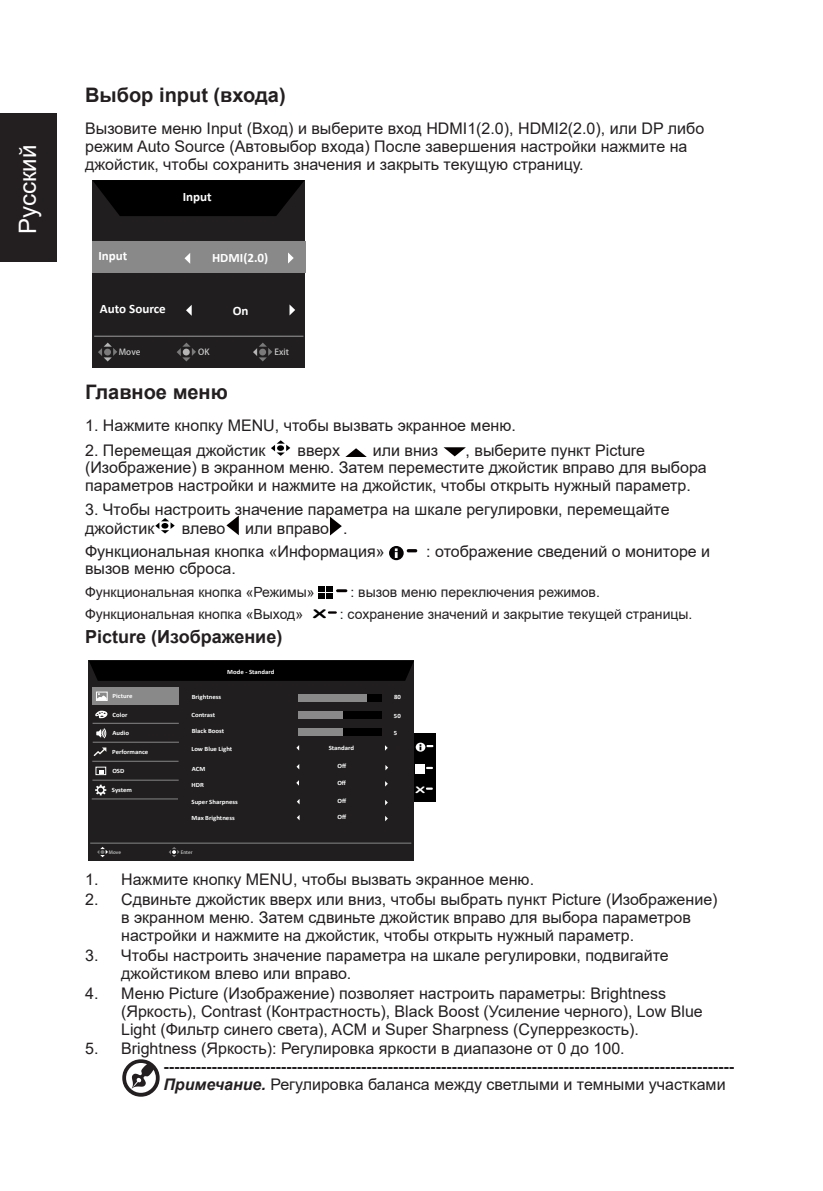
<style>
.page{position:relative;width:823px;height:1191px;background:#fff}
.page>*{position:absolute;margin:0;border:0;box-sizing:border-box;transform-origin:0 0}
.t1{font:24px "Arial";color:#fff}
.Heading1{font:700 20px "Arial";color:#231f20}
.Heading1-2{font:700 18px "Arial";color:#231f20}
.Heading1-3{font:16px/18px "Arial";color:#231f20}
.Heading1-4{font:14px "Arial";color:#231f20}
.t2{font:700 12.8px "Calibri";color:#fff}
.t3{font:11.8px "Arial Rounded MT Bold";color:#000;scale:1.92 1}
.t4{font:9px "Arial Rounded MT Bold";color:#fff;scale:1.79 1}
.t5{font:8.4px "JQ Zong Yi FT G Bpc EUC H";color:#cbcbcb}
.t6{font:700 6.4px "Calibri";color:#fff;scale:1.04 1}
.t7{font:4.6px "JQ Zong Yi FT G Bpc EUC H";color:#cbcbcb;scale:1.04 1}
.s1{font-weight:700}
.s2{font-weight:700;font-style:italic}
</style>
<div class="page">
<div style="left:0;top:113px;width:57px;height:149px;background:#231f20"></div>
<div style="left:92px;top:180px;width:213px;height:188px;background:#201e1f"></div>
<svg style="left:92px;top:180px;width:212px;height:36px;background:#040304"></svg>
<div style="left:92px;top:242px;width:213px;height:31px;background:#898989"></div>
<svg style="left:288px;top:252px;width:5px;height:11px"></svg>
<svg style="left:184px;top:253px;width:6px;height:11px"></svg>
<svg style="left:289px;top:304px;width:6px;height:11px"></svg>
<svg style="left:186px;top:305px;width:5px;height:10px"></svg>
<svg style="left:98px;top:342px;width:19px;height:19px"></svg>
<svg style="left:177px;top:342px;width:19px;height:19px"></svg>
<hr style="left:94px;top:336px;width:209px;height:1px;background:#898989">
<svg style="left:253px;top:342px;width:19px;height:19px"></svg>
<svg style="left:271px;top:440px;width:19px;height:16px"></svg>
<svg style="left:345px;top:448px;width:21px;height:9px"></svg>
<svg style="left:443px;top:447px;width:22px;height:9px"></svg>
<svg style="left:155px;top:518px;width:20px;height:15px"></svg>
<svg style="left:226px;top:515px;width:13px;height:20px"></svg>
<svg style="left:330px;top:517px;width:11px;height:18px"></svg>
<svg style="left:389px;top:546px;width:28px;height:14px"></svg>
<div style="left:318px;top:586px;width:7px;height:6px;background:#000"></div>
<div style="left:326px;top:586px;width:7px;height:6px;background:#000"></div>
<div style="left:318px;top:593px;width:7px;height:6px;background:#000"></div>
<div style="left:326px;top:593px;width:7px;height:6px;background:#000"></div>
<svg style="left:336px;top:589px;width:11px;height:3px"></svg>
<svg style="left:328px;top:611px;width:8px;height:3px"></svg>
<div style="left:89px;top:660px;width:325px;height:201px;background:#201e1f"></div>
<svg style="left:89px;top:660px;width:325px;height:21px;background:#010101"></svg>
<svg style="left:385px;top:765px;width:3px;height:5px"></svg>
<hr style="left:90px;top:842px;width:321px;height:1px;background:#898989">
<div style="left:299px;top:694px;width:82px;height:7px;background:#000"></div>
<div style="left:298px;top:711px;width:83px;height:8px;background:#000"></div>
<div style="left:299px;top:694px;width:68px;height:7px;background:#898989"></div>
<div style="left:298px;top:711px;width:45px;height:8px;background:#898989"></div>
<svg style="left:95px;top:710px;width:13px;height:8px"></svg>
<svg style="left:96px;top:728px;width:11px;height:10px"></svg>
<hr style="left:92px;top:798px;width:86px;height:1px;background:#898989">
<hr style="left:92px;top:779px;width:86px;height:1px;background:#898989">
<hr style="left:92px;top:761px;width:86px;height:1px;background:#898989">
<hr style="left:93px;top:742px;width:86px;height:1px;background:#898989">
<hr style="left:92px;top:723px;width:87px;height:1px;background:#898989">
<div style="left:95px;top:766px;width:11px;height:9px;border:1px solid #fff"></div>
<svg style="left:99px;top:770px;width:5px;height:3px"></svg>
<div style="left:92px;top:687px;width:86px;height:17px;background:#898989"></div>
<svg style="left:95px;top:784px;width:11px;height:11px"></svg>
<div style="left:96px;top:691px;width:12px;height:10px;border:1px solid #fff"></div>
<svg style="left:97px;top:693px;width:10px;height:7px"></svg>
<svg style="left:97px;top:847px;width:11px;height:10px"></svg>
<svg style="left:169px;top:847px;width:10px;height:10px"></svg>
<div style="left:414px;top:733px;width:21px;height:69px;background:#000"></div>
<svg style="left:415px;top:764px;width:18px;height:9px"></svg>
<svg style="left:426px;top:787px;width:7px;height:3px"></svg>
<svg style="left:415px;top:742px;width:18px;height:9px"></svg>
<svg style="left:94px;top:747px;width:12px;height:9px"></svg>
<div style="left:298px;top:728px;width:83px;height:8px;background:#000"></div>
<div style="left:298px;top:728px;width:45px;height:8px;background:#898989"></div>
<svg style="left:122px;top:1059px;width:38px;height:38px"></svg>
<h1 class="t1" style="left:11px;top:234px;width:91px;rotate:-90deg">Pусский</h1>
<p class="Heading1" style="left:85px;top:81px;width:202px">Выбор input (входа)</p>
<p class="Heading1-3" style="left:85px;top:119px;width:620px">Вызовите меню Input (Вход) и выберите вход HDMI1(2.0), HDMI2(2.0), или DP либо режим Auto Source (Автовыбор входа) После завершения настройки нажмите на джойстик, чтобы сохранить значения и закрыть текущую страницу.</p>
<p class="t2" style="left:183px;top:188px;width:31px">Input</p>
<p class="t2" style="left:98px;top:247px;width:31px">Input</p>
<p class="t2" style="left:212px;top:249px;width:58px">HDMI(2.0)</p>
<p class="t2" style="left:100px;top:299px;width:67px">Auto Source</p>
<p class="t2" style="left:232px;top:301px;width:17px">On</p>
<p class="t5" style="left:119px;top:347px;width:23px">Move</p>
<p class="t5" style="left:198px;top:347px;width:13px">OK</p>
<p class="t5" style="left:274px;top:347px;width:16px">Exit</p>
<p class="Heading1" style="left:85px;top:378px;width:144px">Главное меню</p>
<p class="Heading1-3" style="left:85px;top:416px;width:432px">1. Нажмите кнопку MENU, чтобы вызвать экранное меню.</p>
<p class="Heading1-3" style="left:85px;top:441px;width:182px">2. Перемещая джойстик</p>
<p class="Heading1-3" style="left:297px;top:441px;width:44px">вверх</p>
<p class="Heading1-3" style="left:372px;top:441px;width:67px">или вниз</p>
<p class="Heading1-3" style="left:85px;top:441px;width:622px;text-indent:380px">, выберите пункт Picture (Изображение) в экранном меню. Затем переместите джойстик вправо для выбора параметров настройки и нажмите на джойстик, чтобы открыть нужный параметр.</p>
<p class="Heading1-3" style="left:85px;top:499px;width:585px;line-height:19px">3. Чтобы настроить значение параметра на шкале регулировки, перемещайте джойстик</p>
<p class="Heading1-3" style="left:182px;top:519px;width:167px">влево или вправо .</p>
<p class="Heading1-3" style="left:85px;top:542px;width:301px">Функциональная кнопка «Информация»</p>
<p class="Heading1-3" style="left:426px;top:542px;width:285px">: отображение сведений о мониторе и</p>
<p class="Heading1-3" style="left:85px;top:559px;width:152px">вызов меню сброса.</p>
<p class="Heading1-4" style="left:85px;top:583px;width:231px">Функциональная кнопка «Режимы»</p>
<p class="Heading1-4" style="left:350px;top:583px;width:251px">: вызов меню переключения режимов.</p>
<p class="Heading1-4" style="left:85px;top:604px;width:219px">Функциональная кнопка «Выход»</p>
<p class="t3" style="left:313px;top:607px;width:9px">X</p>
<p class="Heading1-4" style="left:339px;top:604px;width:354px">: сохранение значений и закрытие текущей страницы.</p>
<p class="Heading1-2" style="left:85px;top:624px;width:199px">Picture (Изображение)</p>
<p class="t6" style="left:227px;top:667px;width:47px">Mode - Standard</p>
<p class="t6" style="left:394px;top:693px;width:8px">80</p>
<p class="t6" style="left:393px;top:711px;width:8px">50</p>
<p class="t6" style="left:328px;top:743px;width:26px">Standard</p>
<p class="t6" style="left:337px;top:761px;width:10px">Off</p>
<p class="t6" style="left:337px;top:796px;width:10px">Off</p>
<p class="t6" style="left:112px;top:691px;width:21px">Picture</p>
<p class="t6" style="left:192px;top:692px;width:30px">Brightness</p>
<p class="t6" style="left:191px;top:710px;width:24px">Contrast</p>
<p class="t6" style="left:112px;top:710px;width:16px">Color</p>
<p class="t6" style="left:112px;top:729px;width:18px">Audio</p>
<p class="t6" style="left:112px;top:747px;width:36px">Performance</p>
<p class="t6" style="left:112px;top:766px;width:13px">OSD</p>
<p class="t6" style="left:112px;top:785px;width:21px">System</p>
<p class="t6" style="left:192px;top:726px;width:33px">Black Boost</p>
<p class="t6" style="left:394px;top:728px;width:5px">5</p>
<p class="t6" style="left:191px;top:744px;width:41px">Low Blue Light</p>
<p class="t6" style="left:192px;top:764px;width:14px">ACM</p>
<p class="t6" style="left:191px;top:797px;width:46px">Super Sharpness</p>
<p class="t6" style="left:191px;top:813px;width:43px">Max Brightness</p>
<p class="t6" style="left:337px;top:812px;width:10px">Off</p>
<p class="t6" style="left:337px;top:778px;width:10px">Off</p>
<p class="t6" style="left:191px;top:780px;width:13px">HDR</p>
<p class="t4" style="left:415px;top:784px;width:7px">X</p>
<p class="t7" style="left:109px;top:849px;width:13px">Move</p>
<p class="t7" style="left:181px;top:849px;width:13px">Enter</p>
<p class="Heading1-3" style="left:85px;top:870px;width:450px">1. Нажмите кнопку MENU, чтобы вызвать экранное меню.</p>
<p class="Heading1-3" style="left:121px;top:890px;width:597px;text-indent:-36px">2. Сдвиньте джойстик вверх или вниз, чтобы выбрать пункт Picture (Изображение) в экранном меню. Затем сдвиньте джойстик вправо для выбора параметров настройки и нажмите на джойстик, чтобы открыть нужный параметр.</p>
<p class="Heading1-3" style="left:121px;top:946px;width:549px;text-indent:-36px">3. Чтобы настроить значение параметра на шкале регулировки, подвигайте джойстиком влево или вправо.</p>
<p class="Heading1-3" style="left:121px;top:983px;width:583px;text-indent:-36px">4. Меню Picture (Изображение) позволяет настроить параметры: Brightness (Яркость), Contrast (Контрастность), Black Boost (Усиление черного), Low Blue<br>Light (Фильтр синего света), ACM и Super Sharpness (Суперрезкость).</p>
<p class="Heading1-3" style="left:163px;top:1039px;width:572px;text-indent:-78px">5. Brightness (Яркость): Регулировка яркости в диапазоне от 0 до 100. <span class="s1">‑----------------------------------------------------------------------------------------------------------<br></span><span class="s2">Примечание.</span> Регулировка баланса между светлыми и темными участками</p>
</div>
